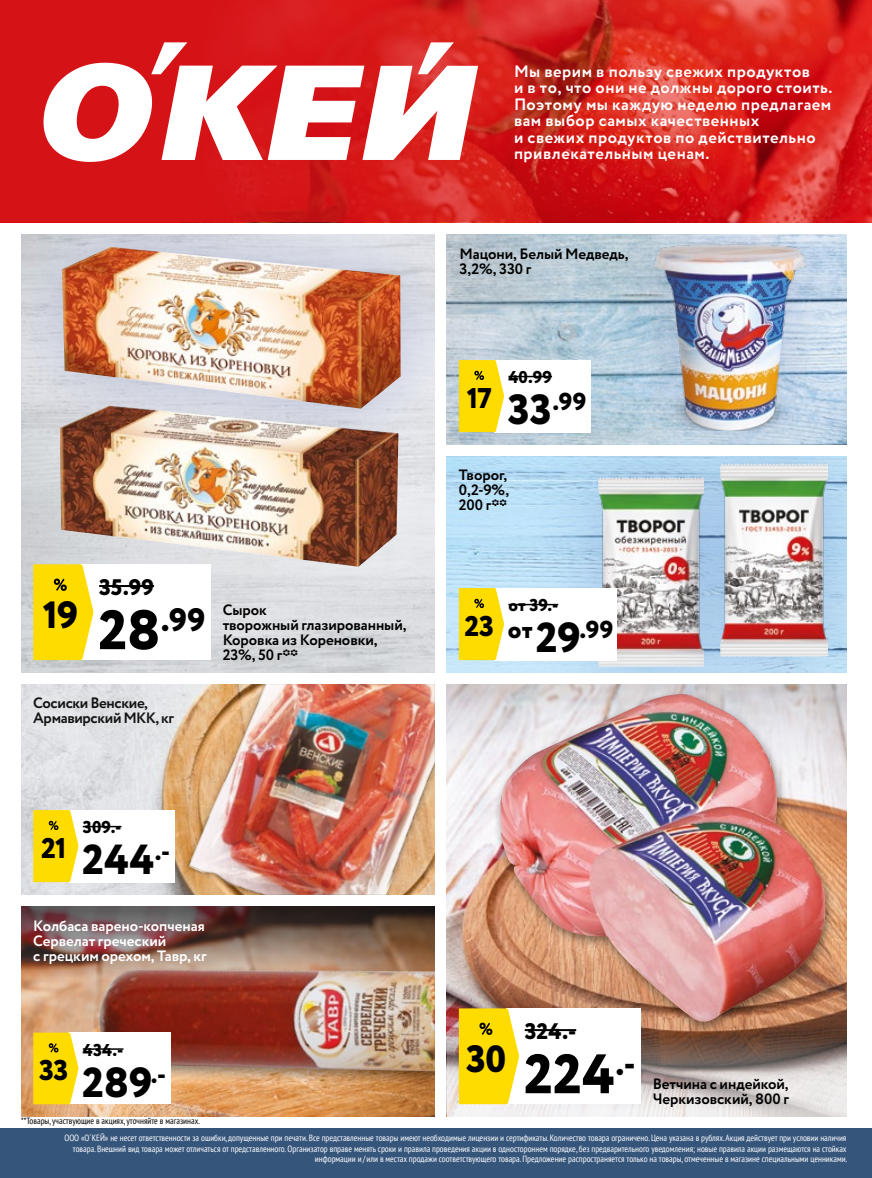
<style>
.page{position:relative;width:872px;height:1178px;background:#fff}
.page>*{position:absolute;margin:0;border:0;box-sizing:border-box;transform-origin:0 0}
.t1{font:800 55.5px "Circe";color:#000}
.t2{font:800 42px "Circe";letter-spacing:.005em;color:#000}
.t3{font:800 37.95px "Circe";color:#000}
.t4{font:800 32.4px "Circe";color:#000}
.t5{font:800 28.5px "Circe";letter-spacing:-.02em;color:#000}
.t6{font:800 24.45px "Circe";color:#000}
.t7{font:800 22.5px "Circe";letter-spacing:.005em;color:#000}
.t8{font:800 17.1px "Circe";letter-spacing:.015em;color:#000}
.t9{font:700 16.5px/16.5px "Circe";letter-spacing:.03em;color:#fff}
.t10{font:700 15px/15px "Circe";letter-spacing:-.005em;color:#000}
.t11{font:700 15px/15px "Circe";letter-spacing:-.005em;color:#fff}
.t12{font:700 15px/15px "Circe";letter-spacing:-.025em;color:#131313}
.t13{font:condensed 9px/10.5px "PT Sans";color:#fff;text-align:right}
.t14{font:condensed 9px "PT Sans";color:#000}
.s1{font-size:42px}
.s2{font-size:55.5px}
</style>
<div class="page">
<img style="left:447px;top:684px;width:399px;height:336px">
<img style="left:21px;top:990px;width:414px;height:126px">
<img style="left:447px;top:456px;width:84px;height:216px">
<svg style="left:447px;top:1020px;width:399px;height:96px;background:#b4a8a4"></svg>
<img style="left:21px;top:906px;width:414px;height:84px">
<div style="left:492px;top:689px;width:344px;height:345px;background:#000;opacity:.44"></div>
<img style="left:494px;top:694px;width:332px;height:333px">
<div style="left:531px;top:456px;width:240px;height:216px;background:#455ba6;opacity:.3"></div>
<img style="left:598px;top:477px;width:54px;height:190px">
<div style="left:652px;top:456px;width:194px;height:216px;background:#455ba6;opacity:.3"></div>
<img style="left:720px;top:463px;width:107px;height:193px">
<img style="left:447px;top:234px;width:143px;height:210px">
<div style="left:21px;top:234px;width:414px;height:242px;background:#455ba6;opacity:.3"></div>
<img style="left:62px;top:247px;width:338px;height:162px">
<img style="left:21px;top:684px;width:157px;height:210px">
<img style="left:178px;top:684px;width:257px;height:211px">
<img style="left:60px;top:405px;width:338px;height:162px">
<div style="left:95px;top:964px;width:340px;height:125px;background:#000;opacity:.4"></div>
<img style="left:96px;top:969px;width:339px;height:102px">
<div style="left:0;top:1128px;width:872px;height:50px;background:#35557b"></div>
<div style="left:69px;top:1032px;width:102px;height:72px;background:#fff"></div>
<hr style="left:83px;top:1048px;width:40px;height:2px;background:#000">
<svg style="left:33px;top:1032px;width:45px;height:72px;background:#fbdb16"></svg>
<div style="left:69px;top:810px;width:105px;height:72px;background:#fff"></div>
<hr style="left:83px;top:826px;width:38px;height:1px;background:#000">
<svg style="left:33px;top:810px;width:45px;height:72px;background:#fbdb16"></svg>
<div style="left:494px;top:588px;width:123px;height:72px;background:#fff"></div>
<hr style="left:508px;top:604px;width:50px;height:1px;background:#000">
<svg style="left:459px;top:588px;width:45px;height:72px;background:#fbdc17"></svg>
<div style="left:80px;top:564px;width:131px;height:96px;background:#fff"></div>
<hr style="left:99px;top:585px;width:55px;height:2px;background:#000">
<svg style="left:33px;top:564px;width:60px;height:96px;background:#fbdb17"></svg>
<div style="left:506px;top:1008px;width:134px;height:96px;background:#fff"></div>
<hr style="left:525px;top:1029px;width:51px;height:2px;background:#000">
<svg style="left:459px;top:1008px;width:60px;height:96px;background:#fbdb17"></svg>
<div style="left:590px;top:234px;width:256px;height:210px;background:#455ba6;opacity:.3"></div>
<img style="left:653px;top:243px;width:153px;height:187px">
<div style="left:494px;top:360px;width:96px;height:72px;background:#fff"></div>
<hr style="left:508px;top:376px;width:44px;height:1px;background:#000">
<svg style="left:459px;top:360px;width:45px;height:72px;background:#fbdc17"></svg>
<img style="left:703px;top:0;width:169px;height:222px">
<svg style="left:0;top:0;width:703px;height:222px;background:#d21d1c"></svg>
<svg style="left:38px;top:42px;width:440px;height:121px"></svg>
<h3 class="t9" style="left:514px;top:64px;width:320px">Мы верим в пользу свежих продуктов<br>и в то, что они не должны дорого стоить.<br>Поэтому мы каждую неделю предлагаем вам выбор самых качественных<br>и свежих продуктов по действительно привлекательным ценам.</h3>
<h3 class="t10" style="left:459px;top:247px;width:170px">Мацони, Белый Медведь,<br>3,2%, 330 г</h3>
<h3 class="t5" style="left:467px;top:379px;width:27px">17</h3>
<h3 class="t8" style="left:508px;top:366px;width:45px">40.99</h3>
<h3 class="t6" style="left:508px;top:385px;width:80px"><span class="s1">33</span>.99</h3>
<h3 class="t7" style="left:99px;top:572px;width:56px">35.99</h3>
<h3 class="t3" style="left:43px;top:589px;width:37px">19</h3>
<h3 class="t10" style="left:223px;top:603px;width:185px">Сырок<br>творожный глазированный,<br>Коровка из Кореновки,<br>23%, 50 г**</h3>
<h3 class="t4" style="left:98px;top:598px;width:109px"><span class="s2">28</span>.99</h3>
<h3 class="t12" style="left:33px;top:696px;width:142px">Сосиски Венские,<br>Армавирский МКК, кг</h3>
<h3 class="t5" style="left:41px;top:829px;width:27px">21</h3>
<h3 class="t8" style="left:83px;top:816px;width:40px">309.-</h3>
<h2 class="t2" style="left:82px;top:831px;width:89px">244<sup>.-</sup></h2>
<h3 class="t11" style="left:33px;top:919px;width:175px">Колбаса варено-копченая<br>Сервелат греческий<br>с грецким орехом, Тавр, кг</h3>
<h3 class="t5" style="left:39px;top:1051px;width:31px">33</h3>
<h3 class="t8" style="left:83px;top:1038px;width:42px">434.-</h3>
<h2 class="t2" style="left:82px;top:1054px;width:86px">289<sup>.-</sup></h2>
<p class="t14" style="left:21px;top:1115px;width:180px">**Товары, участвующие в акциях, уточняйте в магазинах.</p>
<h3 class="t10" style="left:459px;top:468px;width:52px">Творог,<br>0,2-9%,<br>200 г**</h3>
<h3 class="t5" style="left:464px;top:607px;width:31px">23</h3>
<h3 class="t8" style="left:508px;top:594px;width:51px">от 39.-</h3>
<h3 class="t6" style="left:508px;top:613px;width:107px">от<span class="s1">29</span>.99</h3>
<h3 class="t3" style="left:466px;top:1033px;width:42px">30</h3>
<h3 class="t7" style="left:525px;top:1016px;width:53px">324.-</h3>
<h1 class="t1" style="left:524px;top:1036px;width:113px">224<sup>.-</sup></h1>
<h3 class="t10" style="left:652px;top:1077px;width:138px">Ветчина с индейкой,<br>Черкизовский, 800 г</h3>
<p class="t13" style="left:64px;top:1132px;width:784px">ООО «О´КЕЙ» не несет ответственности за ошибки, допущенные при печати. Все представленные товары имеют необходимые лицензии и сертификаты. Количество товара ограничено. Цена указана в рублях. Акция действует при условии наличия товара. Внешний вид товара может отличаться от представленного. Организатор вправе менять сроки и правила проведения акции в одностороннем порядке, без предварительного уведомления; новые правила акции размещаются на стойках информации и / или в местах продажи соответствующего товара. Предложение распространяется только на товары, отмеченные в магазине специальными ценниками.</p>
</div>
